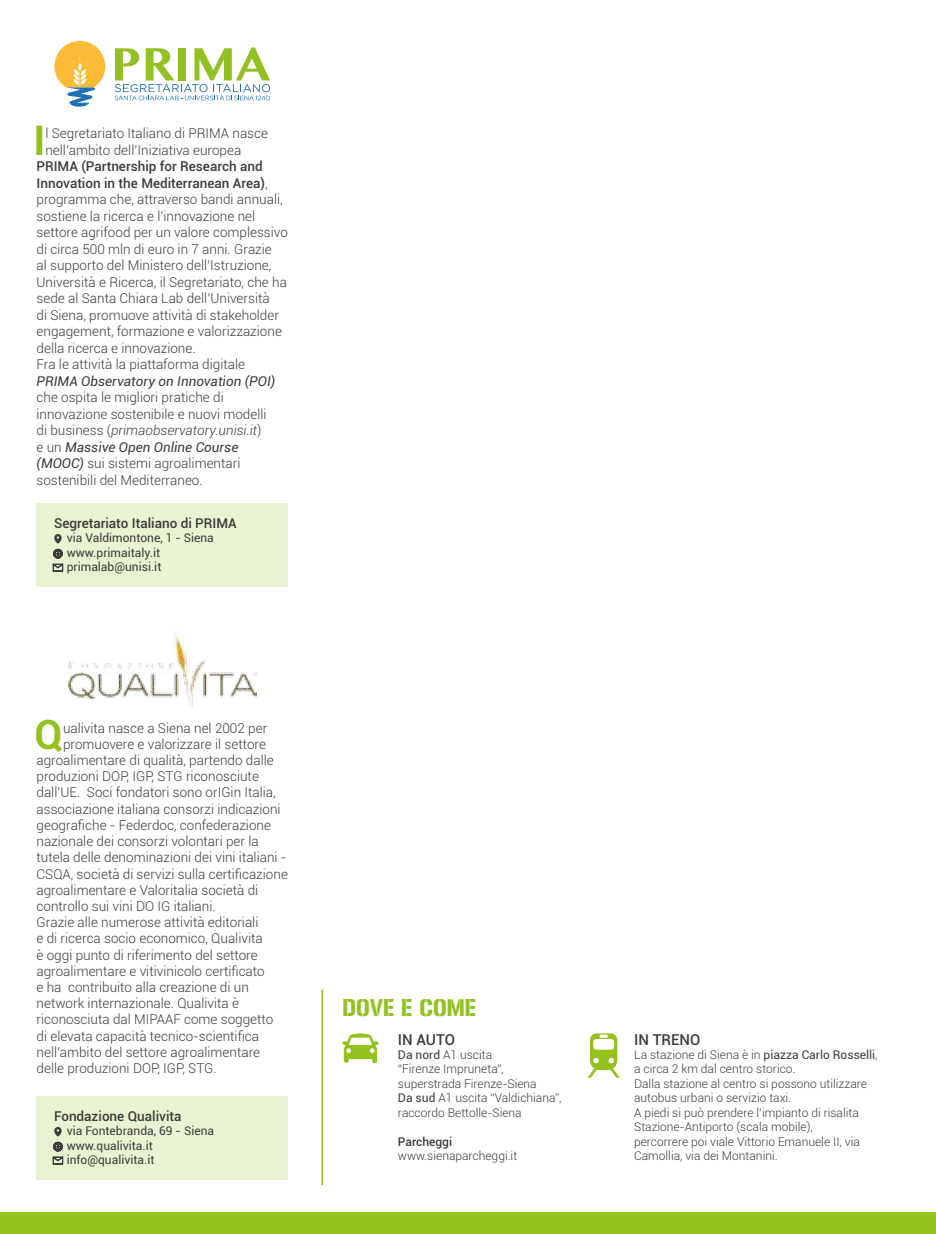
<style>
.page{position:relative;width:936px;height:1234px;background:#fff}
.page>*{position:absolute;margin:0;border:0;box-sizing:border-box;transform-origin:0 0}
.t1{font:700 40.8px "Roboto";color:#94c11e}
.t2{font:700 40.35px "Roboto";color:#94c11e}
.t3{font:21px "Gunplay";color:#94c122}
.t4{font:500 15px "Roboto";color:#3c3c3b}
.t5{font:300 13.5px/16.5px "Roboto";color:#3c3c3b}
.t6{font:500 13.5px "Roboto";color:#3c3c3b}
.t7{font:italic 13.5px "Roboto";color:#3c3c3b}
.t8{font:300 12px/14.4px "Roboto";color:#3c3c3b}
.t9{font:12px/14.4px "Roboto";color:#3c3c3b}
.t10{font:500 12px "Roboto";color:#3c3c3b}
.s1{font-weight:500}
.s2{font-style:italic}
.s3{font-weight:400;font-style:italic}
.s4{font-weight:400}
</style>
<div class="page">
<div style="left:0;top:1212px;width:935px;height:21px;background:#94c11e"></div>
<div style="left:37px;top:503px;width:251px;height:84px;background:#e9f2d2"></div>
<svg style="left:54px;top:41px;width:51px;height:66px"></svg>
<svg style="left:115px;top:48px;width:155px;height:52px"></svg>
<img style="left:68px;top:633px;width:189px;height:75px">
<svg style="left:53px;top:549px;width:10px;height:22px"></svg>
<svg style="left:54px;top:534px;width:8px;height:9px"></svg>
<div style="left:37px;top:1095px;width:251px;height:84px;background:#e9f2d2"></div>
<svg style="left:53px;top:1156px;width:10px;height:7px"></svg>
<svg style="left:53px;top:1127px;width:10px;height:23px"></svg>
<hr style="left:321px;top:989px;width:2px;height:195px;background:#94c11e">
<svg style="left:588px;top:1033px;width:32px;height:44px"></svg>
<svg style="left:342px;top:1033px;width:36px;height:30px"></svg>
<h1 class="t1" style="left:33px;top:111px;width:13px">I</h1>
<p class="t5" style="left:45px;top:124px;width:224px">l Segretariato Italiano di PRIMA nasce nell’ambito dell’Iniziativa europea</p>
<p class="t5" style="left:37px;top:157px;width:253px"><span class="s1">PRIMA (Partnership for Research and Innovation in the Mediterranean Area)</span>, programma che, attraverso bandi annuali, sostiene la ricerca e l’innovazione nel settore agrifood per un valore complessivo di circa 500 mln di euro in 7 anni. Grazie<br>al supporto del Ministero dell’Istruzione, Università e Ricerca, il Segretariato, che ha sede al Santa Chiara Lab dell’Università<br>di Siena, promuove attività di stakeholder engagement, formazione e valorizzazione della ricerca e innovazione.<br>Fra le attività la piattaforma digitale</p>
<p class="t7" style="left:37px;top:371px;width:240px">PRIMA Observatory on Innovation (POI)</p>
<p class="t5" style="left:37px;top:388px;width:231px">che ospita le migliori pratiche di innovazione sostenibile e nuovi modelli di business (<span class="s2">primaobservatory.unisi.it</span>) e un <span class="s3">Massive Open Online Course (MOOC)</span> sui sistemi agroalimentari sostenibili del Mediterraneo.</p>
<p class="t6" style="left:54px;top:513px;width:184px">Segretariato Italiano di PRIMA</p>
<p class="t9" style="left:67px;top:530px;width:149px">via Valdimontone, 1 - Siena www.primaitaly.it primalab@unisi.it</p>
<h2 class="t2" style="left:35px;top:705px;width:30px">Q</h2>
<p class="t5" style="left:63px;top:719px;width:206px">ualivita nasce a Siena nel 2002 per</p>
<p class="t5" style="left:63px;top:735px;width:204px">promuovere e valorizzare il settore</p>
<p class="t5" style="left:37px;top:751px;width:239px">agroalimentare di qualità, partendo dalle</p>
<p class="t5" style="left:37px;top:767px;width:224px">produzioni DOP, IGP, STG riconosciute</p>
<p class="t5" style="left:37px;top:783px;width:241px">dall’UE. Soci fondatori sono orIGin Italia,</p>
<p class="t5" style="left:37px;top:800px;width:245px">associazione italiana consorzi indicazioni</p>
<p class="t5" style="left:37px;top:816px;width:236px">geografiche - Federdoc, confederazione</p>
<p class="t5" style="left:37px;top:832px;width:224px">nazionale dei consorzi volontari per la</p>
<p class="t5" style="left:37px;top:848px;width:251px">tutela delle denominazioni dei vini italiani -</p>
<p class="t5" style="left:37px;top:864px;width:253px">CSQA, società di servizi sulla certificazione</p>
<p class="t5" style="left:37px;top:881px;width:223px">agroalimentare e Valoritalia società di</p>
<p class="t5" style="left:37px;top:897px;width:181px">controllo sui vini DO IG italiani.</p>
<p class="t5" style="left:37px;top:913px;width:223px">Grazie alle numerose attività editoriali</p>
<p class="t5" style="left:37px;top:929px;width:228px">e di ricerca socio economico, Qualivita</p>
<p class="t5" style="left:37px;top:945px;width:222px">è oggi punto di riferimento del settore</p>
<p class="t5" style="left:37px;top:962px;width:230px">agroalimentare e vitivinicolo certificato</p>
<p class="t5" style="left:37px;top:978px;width:214px">e ha contribuito alla creazione di un</p>
<p class="t5" style="left:37px;top:994px;width:204px">network internazionale. Qualivita è</p>
<p class="t5" style="left:37px;top:1010px;width:238px">riconosciuta dal MIPAAF come soggetto</p>
<p class="t5" style="left:37px;top:1026px;width:224px">di elevata capacità tecnico-scientifica</p>
<p class="t5" style="left:37px;top:1043px;width:225px">nell’ambito del settore agroalimentare</p>
<p class="t5" style="left:37px;top:1059px;width:182px">delle produzioni DOP, IGP, STG.</p>
<p class="t6" style="left:54px;top:1106px;width:129px">Fondazione Qualivita</p>
<p class="t9" style="left:67px;top:1123px;width:149px">via Fontebranda, 69 - Siena www.qualivita.it info@qualivita.it</p>
<h3 class="t3" style="left:342px;top:995px;width:135px">DOVE E COME</h3>
<p class="t4" style="left:398px;top:1028px;width:59px">IN AUTO</p>
<p class="t8" style="left:398px;top:1046px;width:165px"><span class="s4">Da nord</span> A1 uscita<br>“Firenze Impruneta”, superstrada Firenze-Siena<br><span class="s4">Da sud</span> A1 uscita “Valdichiana”, raccordo Bettolle-Siena</p>
<p class="t10" style="left:398px;top:1132px;width:56px">Parcheggi</p>
<p class="t8" style="left:398px;top:1147px;width:121px">www.sienaparcheggi.it</p>
<p class="t4" style="left:634px;top:1028px;width:68px">IN TRENO</p>
<p class="t8" style="left:634px;top:1046px;width:245px">La stazione di Siena è in <span class="s4">piazza Carlo Rosselli</span>, a circa 2 km dal centro storico.<br>Dalla stazione al centro si possono utilizzare autobus urbani o servizio taxi.<br>A piedi si può prendere l’impianto di risalita Stazione-Antiporto (scala mobile),<br>percorrere poi viale Vittorio Emanuele II, via Camollia, via dei Montanini.</p>
</div>
